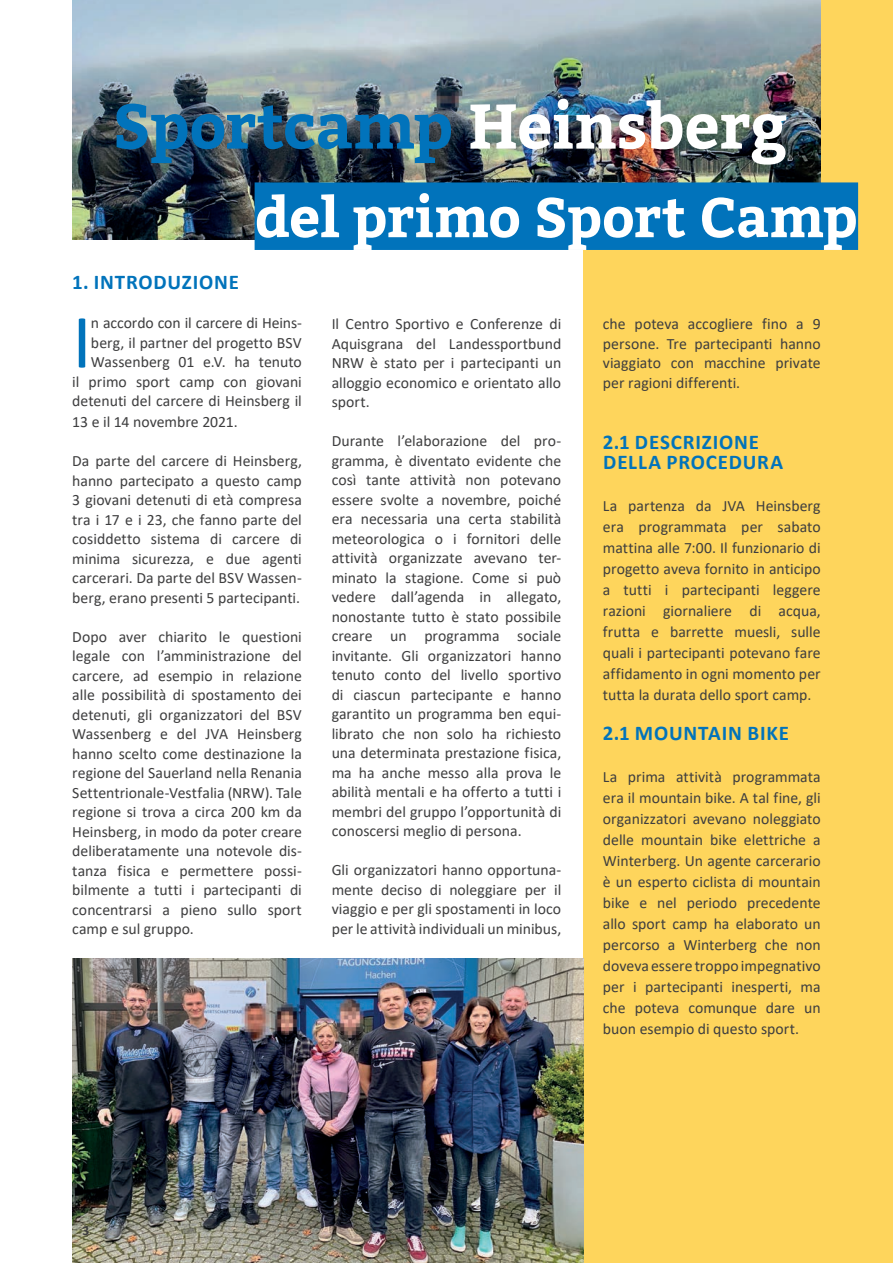
<style>
.page{position:relative;width:893px;height:1263px;background:#fff}
.page>*{position:absolute;margin:0;border:0;box-sizing:border-box;transform-origin:0 0}
.t1{font:77.25px "Calibri";color:#0173bb}
.t2{font:700 62.85px "Bitter";letter-spacing:-.01em;color:#0173bb}
.t3{font:700 55.5px "Bitter";letter-spacing:-.01em;color:#fff}
.t4{font:700 21px/19.5px "Calibri";letter-spacing:.035em;color:#0173bb}
.t5{font:15.75px/19.5px "Calibri";color:#3e3e3f;text-align:justify}
.t6{font:700 13.5px "Calibri";color:#3e3e3f}
.s1{color:#fff}
</style>
<div class="page">
<div style="left:584px;top:0;width:309px;height:1263px;background:#fed55c"></div>
<img style="left:72px;top:959px;width:512px;height:304px">
<img style="left:72px;top:0;width:749px;height:239px">
<div style="left:255px;top:182px;width:603px;height:68px;background:#0173bb"></div>
<h2 class="t2" style="left:113px;top:78px;width:676px">Sportcamp <span class="s1">Heinsberg</span></h2>
<h3 class="t3" style="left:255px;top:175px;width:605px">del primo Sport Camp</h3>
<h3 class="t4" style="left:72px;top:272px;width:168px">1. INTRODUZIONE</h3>
<h1 class="t1" style="left:72px;top:288px;width:21px">I</h1>
<p class="t5" style="left:72px;top:313px;width:231px;text-align:right">n accordo con il carcere di Heins&shy;berg, il partner del progetto BSV<br>Wassenberg 01 e.V. ha tenuto<br>il primo sport camp con giovani detenuti del carcere di Heinsberg il</p>
<p class="t5" style="left:72px;top:412px;width:167px">13 e il 14 novembre 2021.</p>
<p class="t5" style="left:72px;top:451px;width:231px">Da parte del carcere di Heinsberg, hanno partecipato a questo camp 3 giovani detenuti di età compresa tra i 17 e i 23, che fanno parte del cosiddetto sistema di carcere di minima sicurezza, e due agenti carcerari. Da parte del BSV Wassen&shy;berg, erano presenti 5 partecipanti.</p>
<p class="t5" style="left:72px;top:626px;width:231px">Dopo aver chiarito le questioni legale con l’amministrazione del carcere, ad esempio in relazione alle possibilità di spostamento dei detenuti, gli organizzatori del BSV Wassenberg e del JVA Heinsberg hanno scelto come destinazione la regione del Sauerland nella Renania Settentrionale-Vestfalia (NRW). Tale regione si trova a circa 200 km da Heinsberg, in modo da poter creare deliberatamente una notevole dis&shy;tanza fisica e permettere possi&shy;bilmente a tutti i partecipanti di concentrarsi a pieno sullo sport camp e sul gruppo.</p>
<p class="t5" style="left:332px;top:314px;width:231px">Il Centro Sportivo e Conferenze di Aquisgrana del Landessportbund NRW è stato per i partecipanti un alloggio economico e orientato allo sport.</p>
<p class="t5" style="left:332px;top:431px;width:231px">Durante l’elaborazione del pro&shy;gramma, è diventato evidente che così tante attività non potevano essere svolte a novembre, poiché era necessaria una certa stabilità meteorologica o i fornitori delle attività organizzate avevano ter&shy;minato la stagione. Come si può vedere dall’agenda in allegato, nonostante tutto è stato possibile creare un programma sociale invitante. Gli organizzatori hanno tenuto conto del livello sportivo di ciascun partecipante e hanno garantito un programma ben equi&shy;librato che non solo ha richiesto una determinata prestazione fisica, ma ha anche messo alla prova le abilità mentali e ha offerto a tutti i membri del gruppo l’opportunità di conoscersi meglio di persona.</p>
<p class="t5" style="left:332px;top:860px;width:231px">Gli organizzatori hanno opportuna&shy;mente deciso di noleggiare per il viaggio e per gli spostamenti in loco per le attività individuali un minibus,</p>
<p class="t5" style="left:603px;top:314px;width:219px">che poteva accogliere fino a 9 persone. Tre partecipanti hanno viaggiato con macchine private per ragioni differenti.</p>
<h3 class="t4" style="left:603px;top:432px;width:182px">2.1 DESCRIZIONE<br>DELLA PROCEDURA</h3>
<p class="t5" style="left:603px;top:495px;width:219px;line-height:21px">La partenza da JVA Heinsberg era programmata per sabato mattina alle 7:00. Il funzionario di progetto aveva fornito in anticipo a tutti i partecipanti leggere razioni giornaliere di acqua, frutta e barrette muesli, sulle quali i partecipanti potevano fare affidamento in ogni momento per tutta la durata dello sport camp.</p>
<h3 class="t4" style="left:603px;top:723px;width:188px">2.1 MOUNTAIN BIKE</h3>
<p class="t5" style="left:603px;top:766px;width:219px;line-height:21px">La prima attività programmata era il mountain bike. A tal fine, gli organizzatori avevano noleggiato delle mountain bike elettriche a Winterberg. Un agente carcerario è un esperto ciclista di mountain bike e nel periodo precedente allo sport camp ha elaborato un percorso a Winterberg che non doveva essere troppo impegnativo per i partecipanti inesperti, ma che poteva comunque dare un buon esempio di questo sport.</p>
<p class="t6" style="left:82px;top:1220px;width:8px">3</p>
</div>
